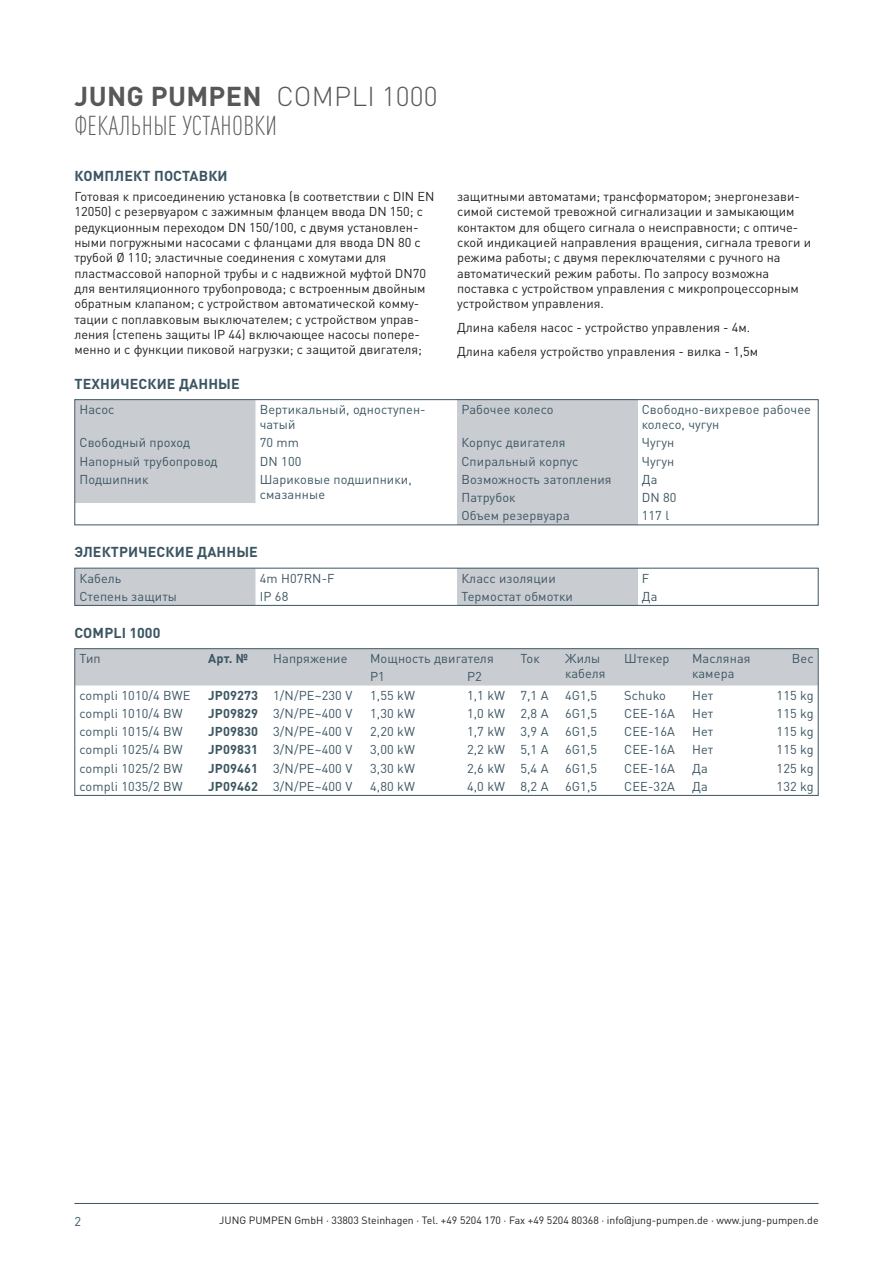
<style>
.page{position:relative;width:893px;height:1263px;background:#fff}
.page>*{position:absolute;margin:0;border:0;box-sizing:border-box;transform-origin:0 0}
.t1{font:300 condensed 27px "DIN Pro";letter-spacing:.01em;color:#57585a}
.t2{font:700 27px "DIN Pro";letter-spacing:.01em;color:#57585a}
.t3{font:300 27px "DIN Pro";letter-spacing:.005em;color:#57585a}
.t4{font:700 14.25px "DIN Pro";letter-spacing:.01em;color:#3b5562}
.t5{font:12.75px/15.3px "DIN Pro";color:#231f20}
.t6{font:12.75px/15px "DIN Pro";letter-spacing:.01em;color:#3b5562}
.t7{font:700 12.75px "DIN Pro";color:#3b5562}
.t8{font:10.5px "DIN Pro";color:#231f20}
.s1{font-weight:700}
</style>
<div class="page">
<hr style="left:74px;top:1203px;width:745px;height:1px;background:#3b5562">
<div style="left:76px;top:401px;width:179px;height:102px;background:#c9ccd1"></div>
<div style="left:457px;top:401px;width:180px;height:122px;background:#c9ccd1"></div>
<div style="left:74px;top:399px;width:745px;height:126px;border:1px solid #3b5562"></div>
<div style="left:76px;top:570px;width:179px;height:34px;background:#c9ccd1"></div>
<div style="left:457px;top:570px;width:180px;height:34px;background:#c9ccd1"></div>
<div style="left:74px;top:568px;width:745px;height:38px;border:1px solid #3b5562"></div>
<div style="left:76px;top:650px;width:741px;height:35px;background:#c9ccd1"></div>
<div style="left:74px;top:648px;width:745px;height:148px;border:1px solid #3b5562"></div>
<h1 class="t2" style="left:75px;top:73px;width:189px">JUNG PUMPEN</h1>
<h1 class="t3" style="left:277px;top:75px;width:163px">COMPLI 1000</h1>
<h1 class="t1" style="left:75px;top:107px;width:204px">ФЕКАЛЬНЫЕ УСТАНОВКИ</h1>
<p class="t4" style="left:74px;top:164px;width:155px">КОМПЛЕКТ ПОСТАВКИ</p>
<p class="t5" style="left:74px;top:188px;width:362px">Готовая к присоединению установка (в соответствии с DIN EN 12050) с резервуаром с зажимным фланцем ввода DN 150; с редукционным переходом DN 150/100, с двумя установлен&shy;ными погружными насосами с фланцами для ввода DN 80 с трубой Ø 110; эластичные соединения с хомутами для пластмассовой напорной трубы и с надвижной муфтой DN70 для вентиляционного трубопровода; с встроенным двойным обратным клапаном; с устройством автоматической комму&shy;тации с поплавковым выключателем; с устройством управ&shy;ления (степень защиты IP 44) включающее насосы попере&shy;менно и с функции пиковой нагрузки; с защитой двигателя;</p>
<p class="t5" style="left:457px;top:188px;width:355px">защитными автоматами; трансформатором; энергонезави&shy;симой системой тревожной сигнализации и замыкающим контактом для общего сигнала о неисправности; с оптиче&shy;ской индикацией направления вращения, сигнала тревоги и режима работы; с двумя переключателями с ручного на автоматический режим работы. По запросу возможна поставка с устройством управления с микропроцессорным устройством управления.</p>
<p class="t5" style="left:457px;top:314px;width:303px;line-height:23.9px">Длина кабеля насос - устройство управления - 4м.<br>Длина кабеля устройство управления - вилка - 1,5м</p>
<p class="t4" style="left:74px;top:372px;width:167px">ТЕХНИЧЕСКИЕ ДАННЫЕ</p>
<p class="t6" style="left:79px;top:401px;width:37px">Насос</p>
<p class="t6" style="left:260px;top:401px;width:167px">Вертикальный, одноступен&shy;чатый</p>
<p class="t6" style="left:79px;top:434px;width:112px">Свободный проход</p>
<p class="t6" style="left:260px;top:434px;width:41px">70 mm</p>
<p class="t6" style="left:79px;top:452px;width:140px">Напорный трубопровод</p>
<p class="t6" style="left:260px;top:452px;width:43px">DN 100</p>
<p class="t6" style="left:79px;top:470px;width:71px">Подшипник</p>
<p class="t6" style="left:260px;top:470px;width:154px">Шариковые подшипники, смазанные</p>
<p class="t4" style="left:74px;top:540px;width:185px">ЭЛЕКТРИЧЕСКИЕ ДАННЫЕ</p>
<p class="t6" style="left:79px;top:569px;width:43px">Кабель</p>
<p class="t6" style="left:260px;top:569px;width:76px">4m H07RN-F</p>
<p class="t6" style="left:79px;top:587px;width:99px">Степень защиты</p>
<p class="t6" style="left:260px;top:587px;width:30px">IP 68</p>
<p class="t4" style="left:74px;top:621px;width:87px">COMPLI 1000</p>
<p class="t6" style="left:461px;top:401px;width:94px">Рабочее колесо</p>
<p class="t6" style="left:642px;top:401px;width:171px">Свободно-вихревое рабочее колесо, чугун</p>
<p class="t6" style="left:461px;top:434px;width:106px">Корпус двигателя</p>
<p class="t6" style="left:642px;top:434px;width:34px">Чугун</p>
<p class="t6" style="left:461px;top:452px;width:119px">Спиральный корпус</p>
<p class="t6" style="left:642px;top:452px;width:34px">Чугун</p>
<p class="t6" style="left:461px;top:470px;width:152px">Возможность затопления</p>
<p class="t6" style="left:642px;top:470px;width:17px">Да</p>
<p class="t6" style="left:461px;top:489px;width:56px">Патрубок</p>
<p class="t6" style="left:642px;top:489px;width:36px">DN 80</p>
<p class="t6" style="left:461px;top:507px;width:110px">Объем резервуара</p>
<p class="t6" style="left:642px;top:507px;width:29px">117 l</p>
<p class="t6" style="left:461px;top:569px;width:96px">Класс изоляции</p>
<p class="t6" style="left:642px;top:569px;width:9px">F</p>
<p class="t6" style="left:461px;top:587px;width:113px">Термостат обмотки</p>
<p class="t6" style="left:642px;top:587px;width:17px">Да</p>
<p class="t6" style="left:79px;top:650px;width:23px">Тип</p>
<p class="t7" style="left:208px;top:648px;width:41px">Арт. №</p>
<p class="t6" style="left:273px;top:650px;width:76px">Напряжение</p>
<p class="t6" style="left:370px;top:650px;width:125px">Мощность двигателя</p>
<p class="t6" style="left:520px;top:650px;width:21px">Ток</p>
<p class="t6" style="left:565px;top:650px;width:42px">Жилы кабеля</p>
<p class="t6" style="left:624px;top:650px;width:47px">Штекер</p>
<p class="t6" style="left:692px;top:650px;width:60px">Масляная камера</p>
<p class="t6" style="left:792px;top:650px;width:23px">Вес</p>
<p class="t6" style="left:370px;top:668px;width:16px">P1</p>
<p class="t6" style="left:467px;top:668px;width:16px">P2</p>
<p class="t6" style="left:79px;top:686px;width:113px">compli 1010/4 BWE</p>
<p class="t6" style="left:208px;top:686px;width:146px"><span class="s1">JP09273</span> 1/N/PE~230 V</p>
<p class="t6" style="left:370px;top:686px;width:46px">1,55 kW</p>
<p class="t6" style="left:467px;top:686px;width:83px">1,1 kW 7,1 A</p>
<p class="t6" style="left:565px;top:686px;width:34px">4G1,5</p>
<p class="t6" style="left:624px;top:686px;width:43px">Schuko</p>
<p class="t6" style="left:692px;top:686px;width:23px">Нет</p>
<p class="t6" style="left:776px;top:686px;width:39px">115 kg</p>
<p class="t6" style="left:79px;top:704px;width:105px">compli 1010/4 BW</p>
<p class="t6" style="left:208px;top:704px;width:146px"><span class="s1">JP09829</span> 3/N/PE~400 V</p>
<p class="t6" style="left:370px;top:704px;width:46px">1,30 kW</p>
<p class="t6" style="left:467px;top:704px;width:83px">1,0 kW 2,8 A</p>
<p class="t6" style="left:565px;top:704px;width:34px">6G1,5</p>
<p class="t6" style="left:624px;top:704px;width:52px">CEE-16A</p>
<p class="t6" style="left:692px;top:704px;width:23px">Нет</p>
<p class="t6" style="left:776px;top:704px;width:39px">115 kg</p>
<p class="t6" style="left:79px;top:723px;width:105px">compli 1015/4 BW</p>
<p class="t6" style="left:208px;top:723px;width:146px"><span class="s1">JP09830</span> 3/N/PE~400 V</p>
<p class="t6" style="left:370px;top:723px;width:46px">2,20 kW</p>
<p class="t6" style="left:467px;top:723px;width:83px">1,7 kW 3,9 A</p>
<p class="t6" style="left:565px;top:723px;width:34px">6G1,5</p>
<p class="t6" style="left:624px;top:723px;width:52px">CEE-16A</p>
<p class="t6" style="left:692px;top:723px;width:23px">Нет</p>
<p class="t6" style="left:776px;top:723px;width:39px">115 kg</p>
<p class="t6" style="left:79px;top:741px;width:105px">compli 1025/4 BW</p>
<p class="t6" style="left:208px;top:741px;width:146px"><span class="s1">JP09831</span> 3/N/PE~400 V</p>
<p class="t6" style="left:370px;top:741px;width:46px">3,00 kW</p>
<p class="t6" style="left:467px;top:741px;width:83px">2,2 kW 5,1 A</p>
<p class="t6" style="left:565px;top:741px;width:34px">6G1,5</p>
<p class="t6" style="left:624px;top:741px;width:52px">CEE-16A</p>
<p class="t6" style="left:692px;top:741px;width:23px">Нет</p>
<p class="t6" style="left:776px;top:741px;width:39px">115 kg</p>
<p class="t6" style="left:79px;top:759px;width:105px">compli 1025/2 BW</p>
<p class="t6" style="left:208px;top:759px;width:146px"><span class="s1">JP09461</span> 3/N/PE~400 V</p>
<p class="t6" style="left:370px;top:759px;width:46px">3,30 kW</p>
<p class="t6" style="left:467px;top:759px;width:83px">2,6 kW 5,4 A</p>
<p class="t6" style="left:565px;top:759px;width:34px">6G1,5</p>
<p class="t6" style="left:624px;top:759px;width:52px">CEE-16A</p>
<p class="t6" style="left:692px;top:759px;width:17px">Да</p>
<p class="t6" style="left:776px;top:759px;width:39px">125 kg</p>
<p class="t6" style="left:79px;top:777px;width:105px">compli 1035/2 BW</p>
<p class="t6" style="left:208px;top:777px;width:146px"><span class="s1">JP09462</span> 3/N/PE~400 V</p>
<p class="t6" style="left:370px;top:777px;width:46px">4,80 kW</p>
<p class="t6" style="left:467px;top:777px;width:83px">4,0 kW 8,2 A</p>
<p class="t6" style="left:565px;top:777px;width:34px">6G1,5</p>
<p class="t6" style="left:624px;top:777px;width:52px">CEE-32A</p>
<p class="t6" style="left:692px;top:777px;width:17px">Да</p>
<p class="t6" style="left:776px;top:777px;width:39px">132 kg</p>
<p class="t6" style="left:74px;top:1212px;width:8px">2</p>
<p class="t8" style="left:219px;top:1212px;width:601px">JUNG PUMPEN GmbH · 33803 Steinhagen · Tel. +49 5204 170 · Fax +49 5204 80368 · info@jung-pumpen.de · www.jung-pumpen.de</p>
</div>
